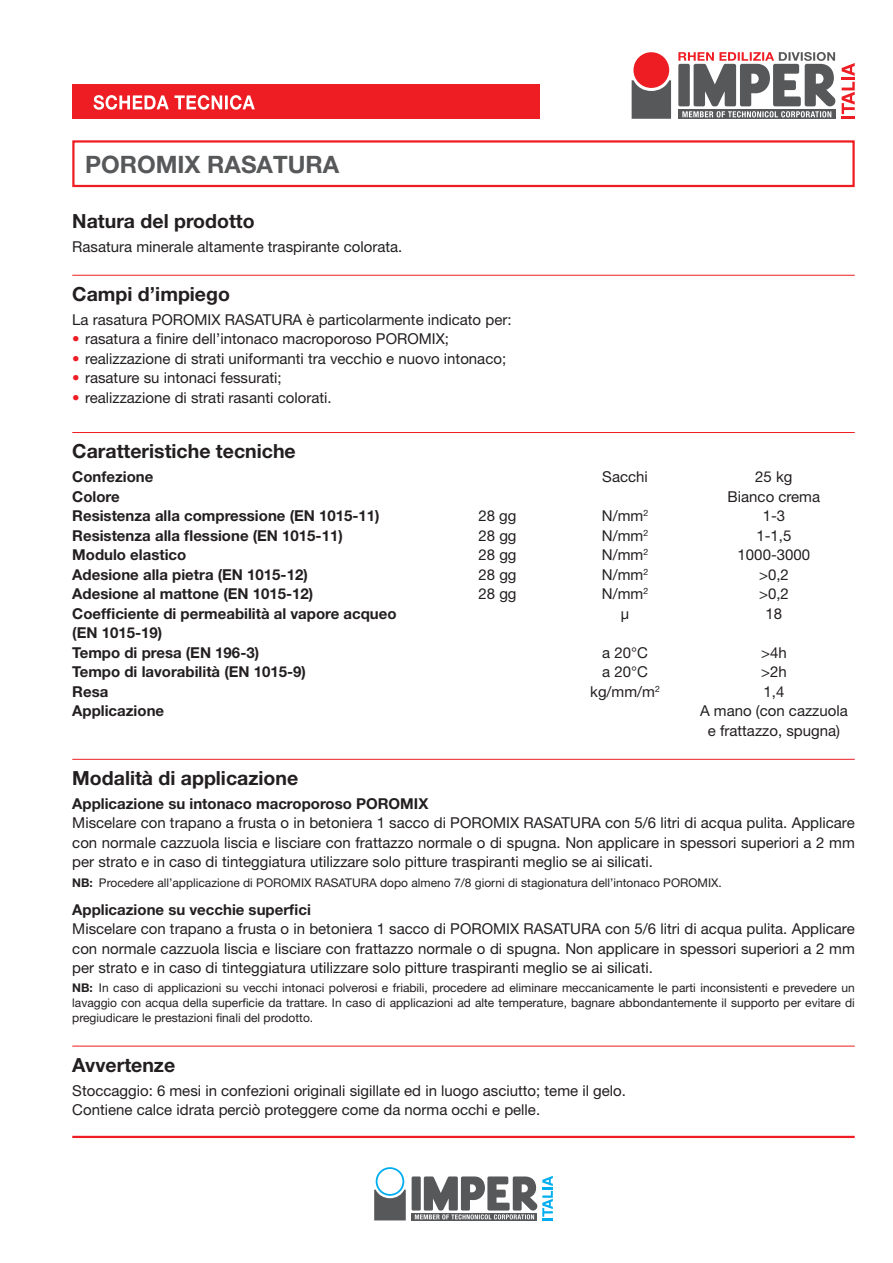
<style>
.page{position:relative;width:893px;height:1263px;background:#fff}
.page>*{position:absolute;margin:0;border:0;box-sizing:border-box;transform-origin:0 0}
.t1{font:700 24px "Helvetica Neue";color:#57585a}
.t2{font:700 19.5px "Helvetica Neue";color:#231f20}
.t3{font:15px/19.5px "Helvetica Neue";color:#231f20;text-align:justify}
.t4{font:700 15px/19.5px "Helvetica Neue";color:#231f20}
.t5{font:12px/15px "Helvetica Neue";color:#231f20;text-align:justify}
.s1{color:#ee1d23}
.s2{font-weight:700}
</style>
<div class="page">
<div style="left:72px;top:85px;width:468px;height:34px;background:#ee1d23"></div>
<svg style="left:94px;top:95px;width:161px;height:15px"></svg>
<svg style="left:678px;top:117px;width:157px;height:2px"></svg>
<svg style="left:842px;top:63px;width:13px;height:56px"></svg>
<div style="left:635px;top:53px;width:33px;height:34px;background:#ee1d23;border-radius:50%"></div>
<div style="left:633px;top:52px;width:36px;height:36px;border:2px solid #ee1d23;border-radius:50%"></div>
<svg style="left:632px;top:80px;width:39px;height:39px;background:#755f62"></svg>
<svg style="left:678px;top:52px;width:157px;height:65px"></svg>
<div style="left:72px;top:140px;width:783px;height:47px;border:2px solid #ee1d23"></div>
<hr style="left:72px;top:1136px;width:783px;height:2px;background:#ee1d23">
<svg style="left:412px;top:1213px;width:3px;height:7px"></svg>
<div style="left:376px;top:1167px;width:28px;height:29px;border:2px solid #00aeef;border-radius:50%"></div>
<svg style="left:374px;top:1190px;width:32px;height:30px"></svg>
<div style="left:412px;top:1176px;width:9px;height:34px;background:#57585a"></div>
<svg style="left:415px;top:1176px;width:138px;height:44px"></svg>
<hr style="left:72px;top:275px;width:783px;height:1px;background:#ee1d23">
<hr style="left:72px;top:432px;width:783px;height:1px;background:#ee1d23">
<hr style="left:72px;top:759px;width:783px;height:1px;background:#ee1d23">
<hr style="left:72px;top:1046px;width:783px;height:1px;background:#ee1d23">
<h1 class="t1" style="left:85px;top:150px;width:256px">POROMIX RASATURA</h1>
<h2 class="t2" style="left:72px;top:209px;width:184px">Natura del prodotto</h2>
<p class="t3" style="left:72px;top:236px;width:332px">Rasatura minerale altamente traspirante colorata.</p>
<h2 class="t2" style="left:72px;top:282px;width:159px">Campi d’impiego</h2>
<p class="t3" style="left:72px;top:310px;width:441px">La rasatura POROMIX RASATURA è particolarmente indicato per:</p>
<p class="t3" style="left:72px;top:329px;width:378px"><span class="s1">•</span> rasatura a finire dell’intonaco macroporoso POROMIX;</p>
<p class="t3" style="left:72px;top:349px;width:435px"><span class="s1">•</span> realizzazione di strati uniformanti tra vecchio e nuovo intonaco;</p>
<p class="t3" style="left:72px;top:368px;width:211px"><span class="s1">•</span> rasature su intonaci fessurati;</p>
<p class="t3" style="left:72px;top:388px;width:261px"><span class="s1">•</span> realizzazione di strati rasanti colorati.</p>
<h2 class="t2" style="left:72px;top:439px;width:225px">Caratteristiche tecniche</h2>
<p class="t4" style="left:72px;top:467px;width:83px">Confezione</p>
<p class="t3" style="left:602px;top:467px;width:47px">Sacchi</p>
<p class="t3" style="left:755px;top:467px;width:39px">25 kg</p>
<p class="t4" style="left:72px;top:486px;width:49px">Colore</p>
<p class="t3" style="left:728px;top:486px;width:94px">Bianco crema</p>
<p class="t4" style="left:72px;top:506px;width:309px">Resistenza alla compressione (EN 1015-11)</p>
<p class="t3" style="left:478px;top:506px;width:40px">28 gg</p>
<p class="t3" style="left:602px;top:506px;width:48px">N/mm<sup>2</sup></p>
<p class="t3" style="left:763px;top:506px;width:24px">1-3</p>
<p class="t4" style="left:72px;top:525px;width:272px">Resistenza alla flessione (EN 1015-11)</p>
<p class="t3" style="left:478px;top:525px;width:40px">28 gg</p>
<p class="t3" style="left:602px;top:525px;width:48px">N/mm<sup>2</sup></p>
<p class="t3" style="left:756px;top:525px;width:37px">1-1,5</p>
<p class="t4" style="left:72px;top:545px;width:116px">Modulo elastico</p>
<p class="t3" style="left:478px;top:545px;width:40px">28 gg</p>
<p class="t3" style="left:602px;top:545px;width:48px">N/mm<sup>2</sup></p>
<p class="t3" style="left:738px;top:545px;width:74px">1000-3000</p>
<p class="t4" style="left:72px;top:564px;width:237px">Adesione alla pietra (EN 1015-12)</p>
<p class="t3" style="left:478px;top:564px;width:40px">28 gg</p>
<p class="t3" style="left:602px;top:564px;width:48px">N/mm<sup>2</sup></p>
<p class="t3" style="left:759px;top:564px;width:31px">&gt;0,2</p>
<p class="t4" style="left:72px;top:584px;width:243px">Adesione al mattone (EN 1015-12)</p>
<p class="t3" style="left:478px;top:584px;width:40px">28 gg</p>
<p class="t3" style="left:602px;top:584px;width:48px">N/mm<sup>2</sup></p>
<p class="t3" style="left:759px;top:584px;width:31px">&gt;0,2</p>
<p class="t4" style="left:72px;top:603px;width:326px">Coefficiente di permeabilità al vapore acqueo</p>
<p class="t3" style="left:621px;top:603px;width:10px">μ</p>
<p class="t3" style="left:766px;top:603px;width:18px">18</p>
<p class="t4" style="left:72px;top:623px;width:188px">(EN 1015-19)<br>Tempo di presa (EN 196-3)</p>
<p class="t3" style="left:602px;top:642px;width:47px">a 20°C</p>
<p class="t3" style="left:761px;top:642px;width:27px">&gt;4h</p>
<p class="t4" style="left:72px;top:662px;width:235px">Tempo di lavorabilità (EN 1015-9)</p>
<p class="t3" style="left:602px;top:662px;width:47px">a 20°C</p>
<p class="t3" style="left:761px;top:662px;width:27px">&gt;2h</p>
<p class="t4" style="left:72px;top:681px;width:38px">Resa</p>
<p class="t3" style="left:590px;top:681px;width:71px">kg/mm/m<sup>2</sup></p>
<p class="t3" style="left:763px;top:681px;width:22px">1,4</p>
<p class="t4" style="left:72px;top:701px;width:93px">Applicazione</p>
<p class="t3" style="left:700px;top:701px;width:149px;text-align:center">A mano (con cazzuola e frattazzo, spugna)</p>
<h2 class="t2" style="left:72px;top:766px;width:227px">Modalità di applicazione</h2>
<p class="t4" style="left:72px;top:793px;width:358px">Applicazione su intonaco macroporoso POROMIX</p>
<p class="t3" style="left:72px;top:813px;width:784px">Miscelare con trapano a frusta o in betoniera 1 sacco di POROMIX RASATURA con 5/6 litri di acqua pulita. Applicare con normale cazzuola liscia e lisciare con frattazzo normale o di spugna. Non applicare in spessori superiori a 2 mm per strato e in caso di tinteggiatura utilizzare solo pitture traspiranti meglio se ai silicati.</p>
<p class="t5" style="left:72px;top:875px;width:651px"><span class="s2">NB:</span> Procedere all’applicazione di POROMIX RASATURA dopo almeno 7/8 giorni di stagionatura dell’intonaco POROMIX.</p>
<p class="t4" style="left:72px;top:899px;width:240px">Applicazione su vecchie superfici</p>
<p class="t3" style="left:72px;top:919px;width:784px">Miscelare con trapano a frusta o in betoniera 1 sacco di POROMIX RASATURA con 5/6 litri di acqua pulita. Applicare con normale cazzuola liscia e lisciare con frattazzo normale o di spugna. Non applicare in spessori superiori a 2 mm per strato e in caso di tinteggiatura utilizzare solo pitture traspiranti meglio se ai silicati.</p>
<p class="t5" style="left:72px;top:980px;width:784px"><span class="s2">NB:</span> In caso di applicazioni su vecchi intonaci polverosi e friabili, procedere ad eliminare meccanicamente le parti inconsistenti e prevedere un lavaggio con acqua della superficie da trattare. In caso di applicazioni ad alte temperature, bagnare abbondantemente il supporto per evitare di pregiudicare le prestazioni finali del prodotto.</p>
<h2 class="t2" style="left:72px;top:1053px;width:105px">Avvertenze</h2>
<p class="t3" style="left:72px;top:1080px;width:555px">Stoccaggio: 6 mesi in confezioni originali sigillate ed in luogo asciutto; teme il gelo.<br>Contiene calce idrata perciò proteggere come da norma occhi e pelle.</p>
</div>
